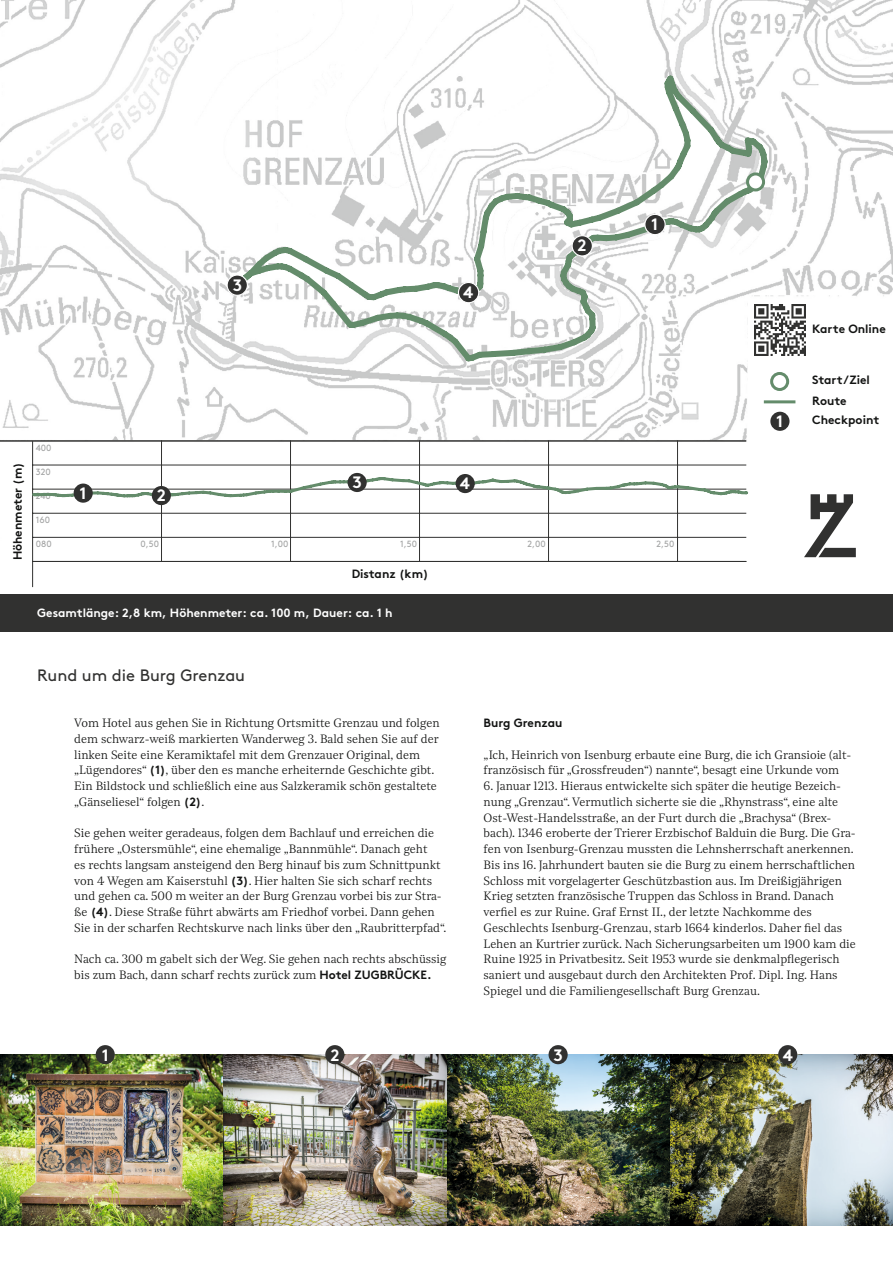
<style>
.page{position:relative;width:893px;height:1263px;background:#fff}
.page>*{position:absolute;margin:0;border:0;box-sizing:border-box;transform-origin:0 0}
.t1{font:16.5px "Brown";color:#313130}
.t2{font:700 16.5px "Brown";color:#fff}
.t3{font:300 12px/15.8px "Noe Text";color:#131413}
.t4{font:700 12px "Brown";color:#131413}
.t5{font:700 12px "Brown";color:#fff}
.t6{font:9px "Brown";color:#a4a5a5}
.s1{font-family:"Brown";font-weight:700}
</style>
<div class="page">
<img style="left:0;top:1055px;width:893px;height:171px">
<img style="left:0;top:0;width:893px;height:587px">
<svg style="left:231px;top:70px;width:540px;height:297px"></svg>
<hr style="left:33px;top:537px;width:713px;height:1px;background:#313130">
<hr style="left:33px;top:513px;width:713px;height:1px;background:#313130">
<hr style="left:33px;top:465px;width:713px;height:1px;background:#313130">
<hr style="left:32px;top:441px;width:1px;height:146px;background:#313130">
<hr style="left:161px;top:440px;width:1px;height:122px;background:#313130">
<hr style="left:419px;top:440px;width:1px;height:122px;background:#313130">
<hr style="left:290px;top:440px;width:1px;height:122px;background:#313130">
<hr style="left:548px;top:440px;width:1px;height:122px;background:#313130">
<hr style="left:677px;top:440px;width:1px;height:122px;background:#313130">
<hr style="left:33px;top:561px;width:713px;height:1px;background:#313130">
<svg style="left:30px;top:475px;width:720px;height:24px"></svg>
<div style="left:747px;top:174px;width:17px;height:16px;background:#fff;border-radius:50%"></div>
<div style="left:746px;top:172px;width:19px;height:19px;border:3px solid #648c6b;border-radius:50%"></div>
<div style="left:74px;top:483px;width:19px;height:20px;background:#313130;border-radius:50%"></div>
<div style="left:152px;top:486px;width:19px;height:19px;background:#313130;border-radius:50%"></div>
<div style="left:348px;top:473px;width:19px;height:19px;background:#313130;border-radius:50%"></div>
<div style="left:456px;top:474px;width:19px;height:19px;background:#313130;border-radius:50%"></div>
<hr style="left:0;top:440px;width:746px;height:2px;background:#313130">
<div style="left:772px;top:373px;width:16px;height:16px;background:#fff;border-radius:50%"></div>
<div style="left:770px;top:372px;width:19px;height:19px;border:3px solid #648c6b;border-radius:50%"></div>
<hr style="left:764px;top:400px;width:31px;height:3px;background:#648c6b">
<div style="left:770px;top:412px;width:19px;height:19px;background:#313130;border-radius:50%"></div>
<img style="left:754px;top:304px;width:51px;height:51px">
<div style="left:645px;top:214px;width:20px;height:21px;background:#313130;border-radius:50%"></div>
<div style="left:644px;top:214px;width:22px;height:21px;border:1px solid #fff;border-radius:50%"></div>
<div style="left:572px;top:236px;width:20px;height:20px;background:#313130;border-radius:50%"></div>
<div style="left:571px;top:235px;width:22px;height:21px;border:1px solid #fff;border-radius:50%"></div>
<div style="left:227px;top:275px;width:20px;height:20px;background:#313130;border-radius:50%"></div>
<div style="left:227px;top:274px;width:21px;height:22px;border:1px solid #fff;border-radius:50%"></div>
<div style="left:458px;top:282px;width:21px;height:21px;background:#313130;border-radius:50%"></div>
<div style="left:458px;top:282px;width:21px;height:21px;border:1px solid #fff;border-radius:50%"></div>
<div style="left:778px;top:1045px;width:19px;height:19px;background:#313130;border-radius:50%"></div>
<div style="left:549px;top:1045px;width:19px;height:19px;background:#313130;border-radius:50%"></div>
<div style="left:325px;top:1045px;width:19px;height:19px;background:#313130;border-radius:50%"></div>
<div style="left:96px;top:1045px;width:19px;height:19px;background:#313130;border-radius:50%"></div>
<svg style="left:804px;top:494px;width:52px;height:63px"></svg>
<div style="left:0;top:594px;width:893px;height:37px;background:#313130"></div>
<p class="t2" style="left:233px;top:271px;width:11px">3</p>
<p class="t2" style="left:463px;top:279px;width:12px">4</p>
<p class="t2" style="left:578px;top:232px;width:10px">2</p>
<p class="t2" style="left:651px;top:211px;width:9px">1</p>
<p class="t4" style="left:8px;top:560px;width:100px;rotate:-90deg">Höhenmeter (m)</p>
<p class="t6" style="left:36px;top:441px;width:17px">400</p>
<p class="t6" style="left:36px;top:465px;width:16px">320</p>
<p class="t6" style="left:36px;top:489px;width:17px">240</p>
<p class="t6" style="left:36px;top:513px;width:16px">160</p>
<p class="t2" style="left:79px;top:479px;width:9px">1</p>
<p class="t2" style="left:157px;top:482px;width:10px">2</p>
<p class="t2" style="left:353px;top:469px;width:11px">3</p>
<p class="t2" style="left:460px;top:470px;width:12px">4</p>
<p class="t6" style="left:36px;top:537px;width:17px">080</p>
<p class="t6" style="left:140px;top:537px;width:20px">0,50</p>
<p class="t6" style="left:271px;top:537px;width:19px">1,00</p>
<p class="t6" style="left:400px;top:537px;width:18px">1,50</p>
<p class="t6" style="left:527px;top:537px;width:20px">2,00</p>
<p class="t6" style="left:656px;top:537px;width:19px">2,50</p>
<p class="t4" style="left:352px;top:564px;width:78px">Distanz (km)</p>
<p class="t5" style="left:37px;top:603px;width:357px">Gesamtlänge: 2,8 km, Höhenmeter: ca. 100 m, Dauer: ca. 1 h</p>
<p class="t4" style="left:812px;top:319px;width:75px">Karte Online</p>
<p class="t4" style="left:812px;top:370px;width:59px">Start/Ziel</p>
<p class="t4" style="left:812px;top:391px;width:36px">Route</p>
<p class="t2" style="left:776px;top:408px;width:9px">1</p>
<p class="t4" style="left:812px;top:410px;width:69px">Checkpoint</p>
<p class="t1" style="left:37px;top:663px;width:210px">Rund um die Burg Grenzau</p>
<p class="t3" style="left:74px;top:714px;width:367px">Vom Hotel aus gehen Sie in Richtung Ortsmitte Grenzau und folgen dem schwarz-weiß markierten Wanderweg 3. Bald sehen Sie auf der</p>
<p class="t3" style="left:74px;top:746px;width:364px">linken Seite eine Keramiktafel mit dem Grenzauer Original, dem „Lügendores“ <span class="s1">(1)</span>, über den es manche erheiternde Geschichte gibt.<br>Ein Bildstock und schließlich eine aus Salzkeramik schön gestaltete „Gänseliesel“ folgen <span class="s1">(2)</span>.</p>
<p class="t3" style="left:74px;top:825px;width:374px">Sie gehen weiter geradeaus, folgen dem Bachlauf und erreichen die frühere „Ostersmühle“, eine ehemalige „Bannmühle“. Danach geht<br>es rechts langsam ansteigend den Berg hinauf bis zum Schnittpunkt von 4 Wegen am Kaiserstuhl <span class="s1">(3)</span>. Hier halten Sie sich scharf rechts und gehen ca. 500 m weiter an der Burg Grenzau vorbei bis zur Stra&shy;ße <span class="s1">(4)</span>. Diese Straße führt abwärts am Friedhof vorbei. Dann gehen Sie in der scharfen Rechtskurve nach links über den „Raubritterpfad“.</p>
<p class="t3" style="left:74px;top:951px;width:374px">Nach ca. 300 m gabelt sich der Weg. Sie gehen nach rechts abschüssig bis zum Bach, dann scharf rechts zurück zum <span class="s1">Hotel ZUGBRÜCKE.</span></p>
<p class="t4" style="left:484px;top:713px;width:80px">Burg Grenzau</p>
<p class="t3" style="left:484px;top:746px;width:369px">„Ich, Heinrich von Isenburg erbaute eine Burg, die ich Gransioie (alt&shy;französisch für „Grossfreuden“) nannte“, besagt eine Urkunde vom</p>
<p class="t3" style="left:484px;top:777px;width:359px">6. Januar 1213. Hieraus entwickelte sich später die heutige Bezeich&shy;nung „Grenzau“. Vermutlich sicherte sie die „Rhynstrass“, eine alte</p>
<p class="t3" style="left:484px;top:809px;width:374px">Ost-West-Handelsstraße, an der Furt durch die „Brachysa“ (Brex&shy;bach). 1346 eroberte der Trierer Erzbischof Balduin die Burg. Die Gra&shy;fen von Isenburg-Grenzau mussten die Lehnsherrschaft anerkennen.<br>Bis ins 16. Jahrhundert bauten sie die Burg zu einem herrschaftlichen</p>
<p class="t3" style="left:484px;top:872px;width:374px">Schloss mit vorgelagerter Geschützbastion aus. Im Dreißigjährigen Krieg setzten französische Truppen das Schloss in Brand. Danach verfiel es zur Ruine. Graf Ernst II., der letzte Nachkomme des Geschlechts Isenburg-Grenzau, starb 1664 kinderlos. Daher fiel das Lehen an Kurtrier zurück. Nach Sicherungsarbeiten um 1900 kam die Ruine 1925 in Privatbesitz. Seit 1953 wurde sie denkmalpflegerisch saniert und ausgebaut durch den Architekten Prof. Dipl. Ing. Hans Spiegel und die Familiengesellschaft Burg Grenzau.</p>
<p class="t2" style="left:102px;top:1042px;width:9px">1</p>
<p class="t2" style="left:331px;top:1042px;width:10px">2</p>
<p class="t2" style="left:553px;top:1042px;width:11px">3</p>
<p class="t2" style="left:783px;top:1042px;width:12px">4</p>
</div>
